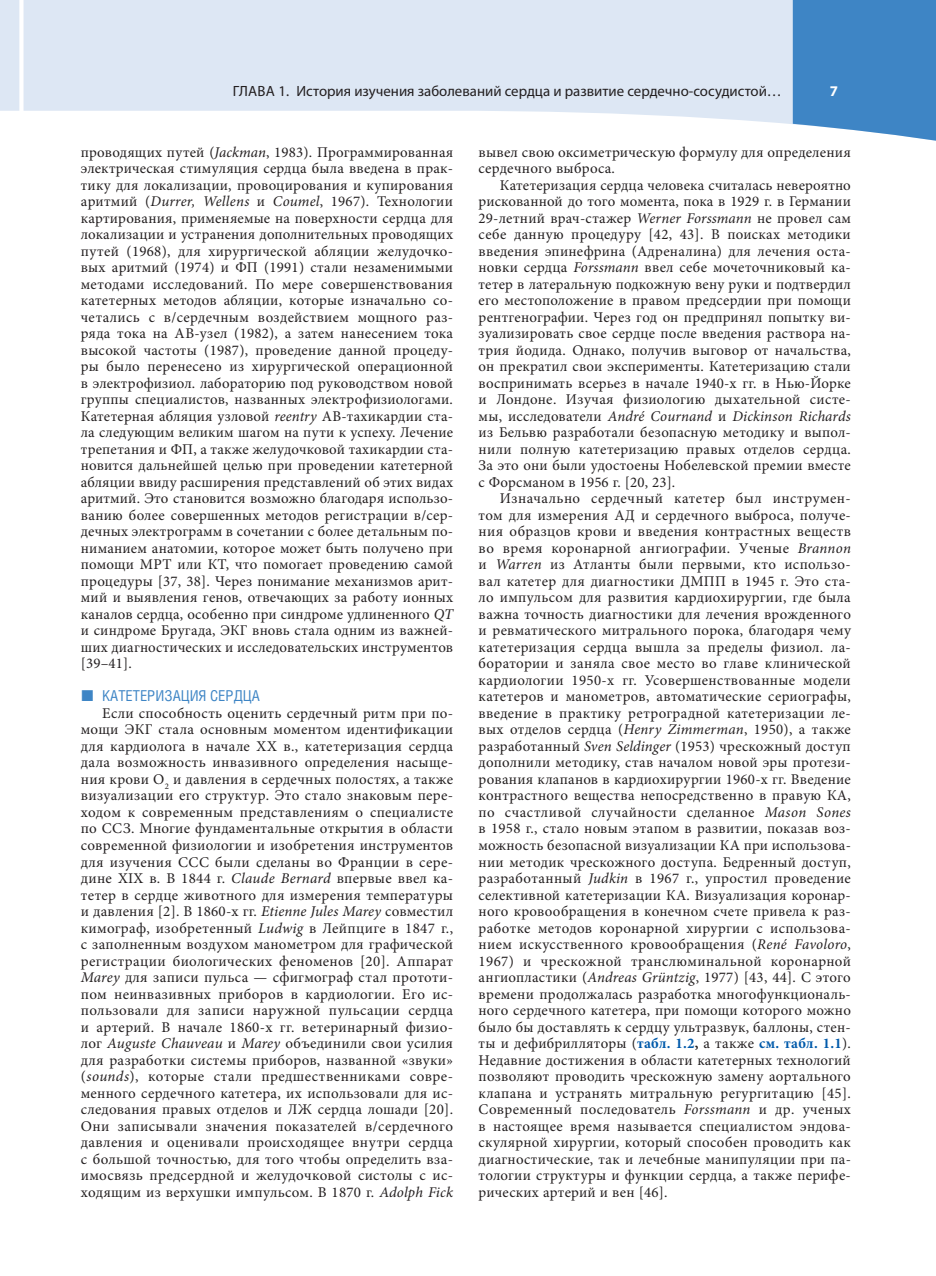
<style>
.page{position:relative;width:936px;height:1276px;background:#fff}
.page>*{position:absolute;margin:0;border:0;box-sizing:border-box;transform-origin:0 0}
.t1{font:15px "Helios Cond";color:#3e85c5}
.t2{font:14.85px/16.5px "Minion Pro";letter-spacing:.015em;color:#231f20;text-align:justify}
.t3{font:14.85px "Myriad Pro";color:#231f20}
.t4{font:700 14.85px "Myriad Pro";color:#fff}
.s1{font-style:italic}
.s2{font-weight:700;color:#015aaa}
.s3{font-weight:700}
</style>
<div class="page">
<svg style="left:24px;top:0;width:768px;height:124px;background:#e0e9f5"></svg>
<svg style="left:792px;top:0;width:143px;height:141px;background:#4b8dc9"></svg>
<div style="left:0;top:0;width:19px;height:111px;background:#dde7f4"></div>
<p class="t3" style="left:233px;top:85px;width:550px">ГЛАВА 1. История изучения заболеваний сердца и развитие сердечно-сосудистой…</p>
<p class="t4" style="left:829px;top:85px;width:10px">7</p>
<p class="t2" style="left:81px;top:145px;width:374px">проводящих путей (<span class="s1">Jackman</span>, 1983). Программированная электрическая стимуляция сердца была введена в прак&shy;тику для локализации, провоцирования и купирования аритмий (<span class="s1">Durrer, Wellens</span> и <span class="s1">Coumel</span>, 1967). Технологии картирования, применяемые на поверхности сердца для локализации и устранения дополнительных проводящих путей (1968), для хирургической абляции желудочко&shy;вых аритмий (1974) и ФП (1991) стали незаменимыми методами исследований. По мере совершенствования катетерных методов абляции, которые изначально со&shy;четались с в/сердечным воздействием мощного раз&shy;ряда тока на АВ-узел (1982), а затем нанесением тока высокой частоты (1987), проведение данной процеду&shy;ры было перенесено из хирургической операционной в электрофизиол. лабораторию под руководством новой группы специалистов, названных электрофизиологами.<br>Катетерная абляция узловой <span class="s1">reentry</span> АВ-тахикардии ста&shy;ла следующим великим шагом на пути к успеху. Лечение трепетания и ФП, а также желудочковой тахикардии ста&shy;новится дальнейшей целью при проведении катетерной абляции ввиду расширения представлений об этих видах аритмий. Это становится возможно благодаря использо&shy;ванию более совершенных методов регистрации в/сер&shy;дечных электрограмм в сочетании с более детальным по&shy;ниманием анатомии, которое может быть получено при помощи МРТ или КТ, что помогает проведению самой процедуры [37, 38]. Через понимание механизмов арит&shy;мий и выявления генов, отвечающих за работу ионных каналов сердца, особенно при синдроме удлиненного <span class="s1">QT </span>и синдроме Бругада, ЭКГ вновь стала одним из важней&shy;ших диагностических и исследовательских инструментов [39–41].</p>
<p class="t1" style="left:102px;top:691px;width:159px">КАТЕТЕРИЗАЦИЯ СЕРДЦА</p>
<p class="t2" style="left:81px;top:706px;width:374px;text-indent:21px">Если способность оценить сердечный ритм при по&shy;мощи ЭКГ стала основным моментом идентификации для кардиолога в начале XX в., катетеризация сердца дала возможность инвазивного определения насыще&shy;ния крови О<sub>2</sub> и давления в сердечных полостях, а также визуализации его структур. Это стало знаковым пере&shy;ходом к современным представлениям о специалисте по ССЗ. Многие фундаментальные открытия в области современной физиологии и изобретения инструментов для изучения ССС были сделаны во Франции в сере&shy;дине XIX в. В 1844 г. <span class="s1">Claude Bernard</span> впервые ввел ка&shy;тетер в сердце животного для измерения температуры и давления [2]. В 1860-х гг. <span class="s1">Etienne Jules Marey</span> совместил кимограф, изобретенный <span class="s1">Ludwig</span> в Лейпциге в 1847 г., с заполненным воздухом манометром для графической регистрации биологических феноменов [20]. Аппарат <span class="s1">Marey</span> для записи пульса — сфигмограф стал прототи&shy;пом неинвазивных приборов в кардиологии. Его ис&shy;пользовали для записи наружной пульсации сердца и артерий. В начале 1860-х гг. ветеринарный физио&shy;лог <span class="s1">Auguste Chauveau</span> и <span class="s1">Marey</span> объединили свои усилия для разработки системы приборов, названной «звуки» (<span class="s1">sounds</span>), которые стали предшественниками совре&shy;менного сердечного катетера, их использовали для ис&shy;следования правых отделов и ЛЖ сердца лошади [20].<br>Они записывали значения показателей в/сердечного давления и оценивали происходящее внутри сердца с большой точностью, для того чтобы определить вза&shy;имосвязь предсердной и желудочковой систолы с ис&shy;ходящим из верхушки импульсом. В 1870 г. <span class="s1">Adolph Fick</span></p>
<p class="t2" style="left:478px;top:145px;width:374px">вывел свою оксиметрическую формулу для определения сердечного выброса.</p>
<p class="t2" style="left:478px;top:178px;width:374px;text-indent:21px">Катетеризация сердца человека считалась невероятно рискованной до того момента, пока в 1929 г. в Германии 29-летний врач-стажер <span class="s1">Werner Forssmann</span> не провел сам себе данную процедуру [42, 43]. В поисках методики введения эпинефрина (Адреналина) для лечения оста&shy;новки сердца <span class="s1">Forssmann</span> ввел себе мочеточниковый ка&shy;тетер в латеральную подкожную вену руки и подтвердил его местоположение в правом предсердии при помощи рентгенографии. Через год он предпринял попытку ви&shy;зуализировать свое сердце после введения раствора на&shy;трия йодида. Однако, получив выговор от начальства, он прекратил свои эксперименты. Катетеризацию стали воспринимать всерьез в начале 1940-х гг. в Нью-Йорке и Лондоне. Изучая физиологию дыхательной систе&shy;мы, исследователи <span class="s1">André Cournand</span> и <span class="s1">Dickinson Richards </span>из Бельвю разработали безопасную методику и выпол&shy;нили полную катетеризацию правых отделов сердца.<br>За это они были удостоены Нобелевской премии вместе с Форсманом в 1956 г. [20, 23].</p>
<p class="t2" style="left:478px;top:491px;width:374px;text-indent:21px">Изначально сердечный катетер был инструмен&shy;том для измерения АД и сердечного выброса, получе&shy;ния образцов крови и введения контрастных веществ во время коронарной ангиографии. Ученые <span class="s1">Brannon </span>и <span class="s1">Warren</span> из Атланты были первыми, кто использо&shy;вал катетер для диагностики ДМПП в 1945 г. Это ста&shy;ло импульсом для развития кардиохирургии, где была важна точность диагностики для лечения врожденного и ревматического митрального порока, благодаря чему катетеризация сердца вышла за пределы физиол. ла&shy;боратории и заняла свое место во главе клинической кардиологии 1950-х гг. Усовершенствованные модели катетеров и манометров, автоматические сериографы, введение в практику ретроградной катетеризации ле&shy;вых отделов сердца (<span class="s1">Henry Zimmerman</span>, 1950), а также разработанный <span class="s1">Sven Seldinger</span> (1953) чрескожный доступ дополнили методику, став началом новой эры протези&shy;рования клапанов в кардиохирургии 1960-х гг. Введение контрастного вещества непосредственно в правую КА, по счастливой случайности сделанное <span class="s1">Mason Sones </span>в 1958 г., стало новым этапом в развитии, показав воз&shy;можность безопасной визуализации КА при использова&shy;нии методик чрескожного доступа. Бедренный доступ, разработанный <span class="s1">Judkin</span> в 1967 г., упростил проведение селективной катетеризации КА. Визуализация коронар&shy;ного кровообращения в конечном счете привела к раз&shy;работке методов коронарной хирургии с использова&shy;нием искусственного кровообращения (<span class="s1">René Favoloro</span>, 1967) и чрескожной транслюминальной коронарной ангиопластики (<span class="s1">Andreas Grüntzig</span>, 1977) [43, 44]. С этого времени продолжалась разработка многофункциональ&shy;ного сердечного катетера, при помощи которого можно было бы доставлять к сердцу ультразвук, баллоны, стен&shy;ты и дефибрилляторы (<span class="s2">табл. 1.2</span><span class="s3">,</span> а также <span class="s2">см. табл. 1.1</span>).<br>Недавние достижения в области катетерных технологий позволяют проводить чрескожную замену аортального клапана и устранять митральную регургитацию [45].<br>Современный последователь <span class="s1">Forssmann</span> и др. ученых в настоящее время называется специалистом эндова&shy;скулярной хирургии, который способен проводить как диагностические, так и лечебные манипуляции при па&shy;тологии структуры и функции сердца, а также перифе&shy;рических артерий и вен [46].</p>
</div>
